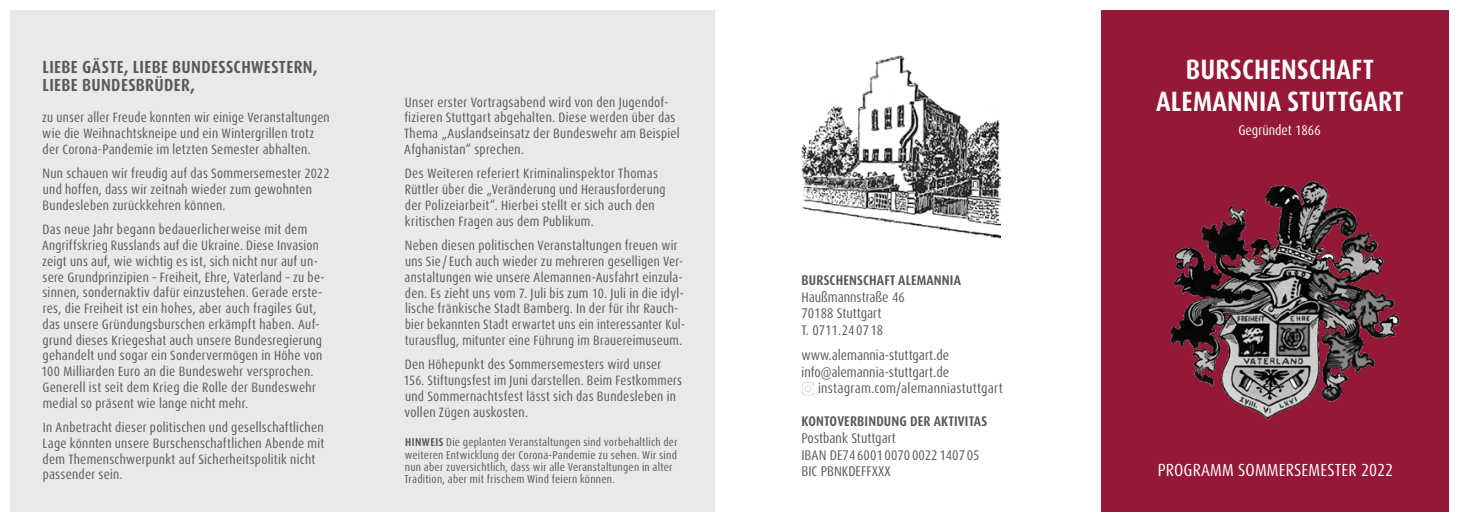
<style>
.page{position:relative;width:1459px;height:521px;background:#fff}
.page>*{position:absolute;margin:0;border:0;box-sizing:border-box;transform-origin:0 0}
.t1{font:700 condensed 28px/31.5px "Dax Pro";letter-spacing:.01em;color:#fff;text-align:center}
.t2{font:700 condensed 17.5px/17.5px "Dax Pro";letter-spacing:.02em;color:#58585b}
.t3{font:condensed 17.5px "Dax Pro";letter-spacing:.01em;color:#fff}
.t4{font:condensed 14px/16.6px "Dax Pro";color:#58585b}
.t5{font:700 condensed 14px "Dax Pro";letter-spacing:.01em;color:#58585b}
.t6{font:condensed 14px "Dax Pro";letter-spacing:.02em;color:#58585b}
.t7{font:condensed 14px "Dax Pro";color:#fff}
.t8{font:condensed 13.65px/15.8px "Dax Pro";letter-spacing:.02em;color:#58585b}
.t9{font:condensed 11.38px/12.2px "Dax Pro";letter-spacing:.025em;color:#58585b}
.s1{font-weight:700}
</style>
<div class="page">
<div style="left:10px;top:10px;width:704px;height:501px;background:#e9e9e9"></div>
<div style="left:1101px;top:10px;width:348px;height:501px;background:#951837"></div>
<img style="left:1170px;top:180px;width:230px;height:240px">
<img style="left:801px;top:55px;width:200px;height:184px">
<svg style="left:801px;top:382px;width:13px;height:14px"></svg>
<p class="t2" style="left:43px;top:59px;width:276px">LIEBE GÄSTE, LIEBE BUNDESSCHWESTERN,<br>LIEBE BUNDESBRÜDER,</p>
<p class="t8" style="left:42px;top:110px;width:289px">zu unser aller Freude konnten wir einige Veranstaltungen wie die Weihnachtskneipe und ein Wintergrillen trotz der Corona-Pandemie im letzten Semester abhalten.</p>
<p class="t8" style="left:43px;top:166px;width:288px">Nun schauen wir freudig auf das Sommersemester 2022 und hoffen, dass wir zeitnah wieder zum gewohnten<br>Bundesleben zurückkehren können.</p>
<p class="t8" style="left:41px;top:222px;width:285px">Das neue Jahr begann bedauerlicherweise mit dem Angriffskrieg Russlands auf die Ukraine. Diese Invasion zeigt uns auf, wie wichtig es ist, sich nicht nur auf un&shy;sere Grundprinzipien – Freiheit, Ehre, Vaterland – zu be&shy;sinnen, sondernaktiv dafür einzustehen. Gerade erste&shy;res, die Freiheit ist ein hohes, aber auch fragiles Gut, das unsere Gründungsburschen erkämpft haben. Auf&shy;grund dieses Kriegeshat auch unsere Bundesregierung gehandelt und sogar ein Sondervermögen in Höhe von 100 Milliarden Euro an die Bundeswehr versprochen.<br>Generell ist seit dem Krieg die Rolle der Bundeswehr medial so präsent wie lange nicht mehr.</p>
<p class="t8" style="left:43px;top:419px;width:283px">In Anbetracht dieser politischen und gesellschaftlichen Lage könnten unsere Burschenschaftlichen Abende mit dem Themenschwerpunkt auf Sicherheitspolitik nicht passender sein.</p>
<p class="t8" style="left:404px;top:94px;width:277px">Unser erster Vortragsabend wird von den Jugendof&shy;fizieren Stuttgart abgehalten. Diese werden über das Thema „Auslandseinsatz der Bundeswehr am Beispiel Afghanistan“ sprechen.</p>
<p class="t8" style="left:405px;top:166px;width:262px">Des Weiteren referiert Kriminalinspektor Thomas Rüttler über die „Veränderung und Herausforderung der Polizeiarbeit“. Hierbei stellt er sich auch den kritischen Fragen aus dem Publikum.</p>
<p class="t8" style="left:404px;top:238px;width:282px">Neben diesen politischen Veranstaltungen freuen wir uns Sie/Euch auch wieder zu mehreren geselligen Ver&shy;anstaltungen wie unsere Alemannen-Ausfahrt einzula&shy;den. Es zieht uns vom 7. Juli bis zum 10. Juli in die idyl&shy;lische fränkische Stadt Bamberg. In der für ihr Rauch&shy;bier bekannten Stadt erwartet uns ein interessanter Kul&shy;turausflug, mitunter eine Führung im Brauereimuseum.</p>
<p class="t8" style="left:403px;top:357px;width:280px">Den Höhepunkt des Sommersemesters wird unser 156. Stiftungsfest im Juni darstellen. Beim Festkommers und Sommernachtsfest lässt sich das Bundesleben in vollen Zügen auskosten.</p>
<p class="t9" style="left:404px;top:436px;width:275px"><span class="s1">HINWEIS</span> Die geplanten Veranstaltungen sind vorbehaltlich der weiteren Entwicklung der Corona-Pandemie zu sehen. Wir sind nun aber zuversichtlich, dass wir alle Veranstaltungen in alter Tradition, aber mit frischem Wind feiern können.</p>
<p class="t5" style="left:801px;top:271px;width:161px">BURSCHENSCHAFT ALEMANNIA</p>
<p class="t4" style="left:801px;top:289px;width:105px">Haußmannstraße 46<br>70188 Stuttgart<br>T. 0711.24 0718</p>
<p class="t4" style="left:801px;top:347px;width:149px">www.alemannia-stuttgart.de</p>
<p class="t4" style="left:801px;top:363px;width:149px">info@alemannia-stuttgart.de</p>
<p class="t6" style="left:818px;top:379px;width:186px">instagram.com/alemanniastuttgart</p>
<p class="t5" style="left:801px;top:412px;width:187px">KONTOVERBINDUNG DER AKTIVITAS</p>
<p class="t4" style="left:801px;top:430px;width:180px">Postbank Stuttgart<br>IBAN DE74 6001 0070 0022 1407 05<br>BIC PBNKDEFFXXX</p>
<h1 class="t1" style="left:1156px;top:54px;width:249px">BURSCHENSCHAFT<br>ALEMANNIA STUTTGART</h1>
<p class="t7" style="left:1238px;top:121px;width:84px">Gegründet 1866</p>
<p class="t3" style="left:1157px;top:459px;width:237px">PROGRAMM SOMMERSEMESTER 2022</p>
</div>
